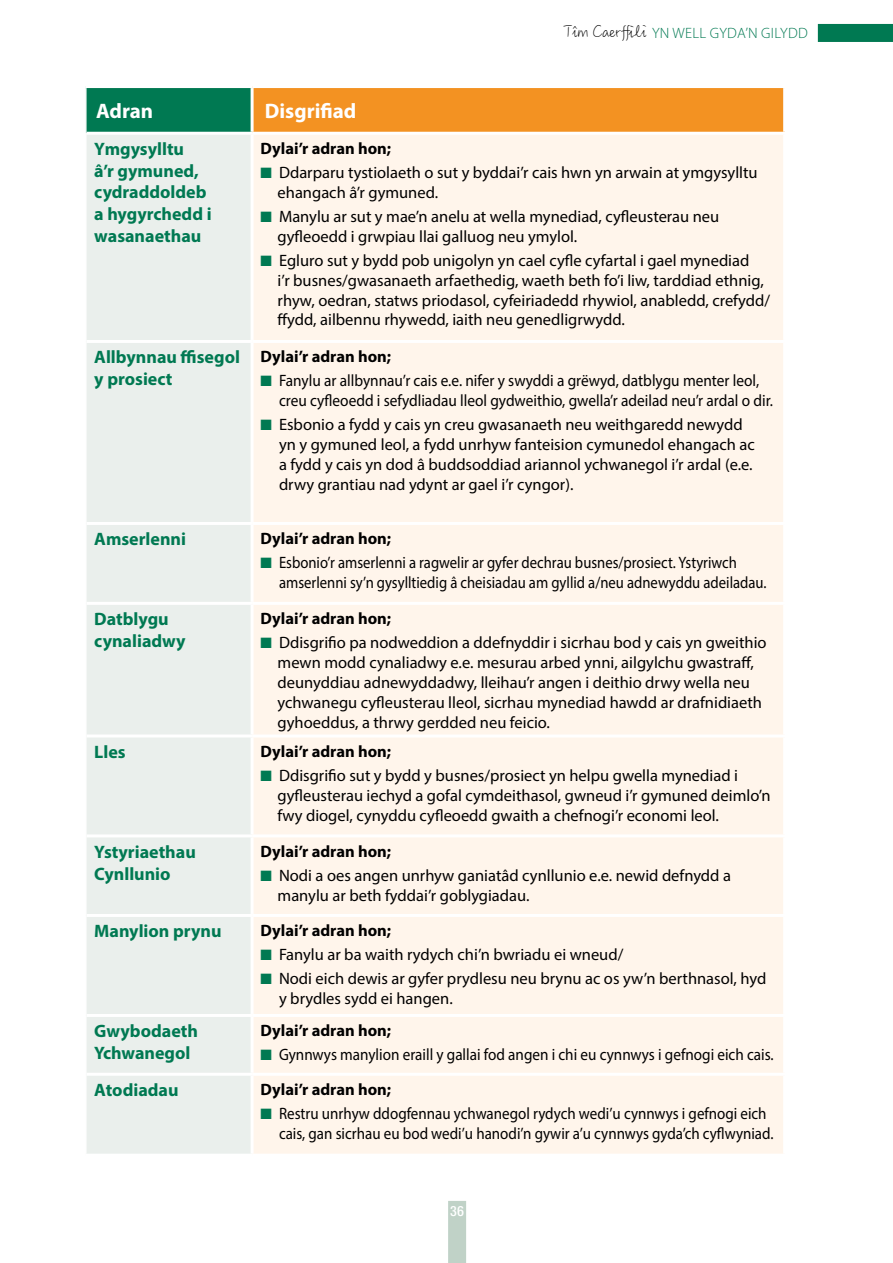
<style>
.page{position:relative;width:893px;height:1263px;background:#fff}
.page>*{position:absolute;margin:0;border:0;box-sizing:border-box;transform-origin:0 0}
.t1{font:700 21px "Myriad Pro";color:#fff}
.t2{font:700 18px/21.6px "Myriad Pro";color:#007952}
.t3{font:16.5px/19.8px "Myriad Pro";color:#000}
.t4{font:700 16.5px "Myriad Pro";color:#000}
.t5{font:16.5px/19.8px "Myriad Pro";color:#000;scale:.93 1}
.t6{font:16.5px/19.8px "Myriad Pro";color:#000;scale:.89 1}
.t7{font:16.5px/19.8px "Myriad Pro";color:#000;scale:.91 1}
.t8{font:16.5px "Myriad Pro";color:#000;scale:.92 1}
.t9{font:300 15px "Myriad Pro";letter-spacing:.02em;color:#007952}
.t10{font:600 condensed 15px "Nimbus San Nov T";color:#fff}
.s1{font-family:"M Ling Wai Medium TC";font-weight:400;font-size:18px;color:#000}
.s2{color:#007952}
</style>
<div class="page">
<div style="left:448px;top:1201px;width:18px;height:62px;background:#c0d2c7"></div>
<div style="left:818px;top:24px;width:75px;height:18px;background:#007952"></div>
<div style="left:86px;top:87px;width:166px;height:46px;background:#007952"></div>
<div style="left:252px;top:87px;width:533px;height:46px;background:#f39222"></div>
<div style="left:87px;top:135px;width:164px;height:1019px;background:#eaefec"></div>
<div style="left:254px;top:135px;width:529px;height:1019px;background:#fff5eb"></div>
<hr style="left:85px;top:85px;width:167px;height:3px;background:#fff">
<hr style="left:87px;top:132px;width:165px;height:3px;background:#fff">
<hr style="left:87px;top:340px;width:165px;height:3px;background:#fff">
<hr style="left:87px;top:522px;width:165px;height:3px;background:#fff">
<hr style="left:87px;top:602px;width:165px;height:3px;background:#fff">
<hr style="left:87px;top:734px;width:165px;height:3px;background:#fff">
<hr style="left:87px;top:834px;width:165px;height:3px;background:#fff">
<hr style="left:87px;top:914px;width:165px;height:3px;background:#fff">
<hr style="left:87px;top:1014px;width:165px;height:3px;background:#fff">
<hr style="left:87px;top:1073px;width:165px;height:3px;background:#fff">
<hr style="left:252px;top:85px;width:534px;height:3px;background:#fff">
<hr style="left:251px;top:88px;width:3px;height:44px;background:#fff">
<hr style="left:783px;top:88px;width:3px;height:44px;background:#fff">
<hr style="left:252px;top:132px;width:534px;height:3px;background:#fff">
<hr style="left:252px;top:340px;width:534px;height:3px;background:#fff">
<hr style="left:252px;top:522px;width:534px;height:3px;background:#fff">
<hr style="left:252px;top:602px;width:534px;height:3px;background:#fff">
<hr style="left:252px;top:734px;width:534px;height:3px;background:#fff">
<hr style="left:252px;top:834px;width:534px;height:3px;background:#fff">
<hr style="left:252px;top:914px;width:534px;height:3px;background:#fff">
<hr style="left:252px;top:1014px;width:534px;height:3px;background:#fff">
<hr style="left:252px;top:1073px;width:534px;height:3px;background:#fff">
<hr style="left:85px;top:88px;width:2px;height:45px;background:#fff">
<p class="t9" style="left:563px;top:24px;width:246px"><span class="s1">Tîm Caerffili</span> YN WELL GYDA’N GILYDD</p>
<p class="t1" style="left:96px;top:97px;width:59px">Adran</p>
<p class="t1" style="left:265px;top:97px;width:93px">Disgrifiad</p>
<p class="t2" style="left:94px;top:138px;width:119px">Ymgysylltu<br>â’r gymuned, cydraddoldeb a hygyrchedd i wasanaethau</p>
<p class="t4" style="left:261px;top:138px;width:132px">Dylai’r adran hon;</p>
<p class="t3" style="left:278px;top:162px;width:482px;text-indent:-17px"><span class="s2">■</span> Ddarparu tystiolaeth o sut y byddai’r cais hwn yn arwain at ymgysylltu ehangach â’r gymuned.</p>
<p class="t3" style="left:278px;top:206px;width:443px;text-indent:-17px"><span class="s2">■</span> Manylu ar sut y mae’n anelu at wella mynediad, cyfleusterau neu gyfleoedd i grwpiau llai galluog neu ymylol.</p>
<p class="t3" style="left:278px;top:250px;width:494px;text-indent:-17px"><span class="s2">■</span> Egluro sut y bydd pob unigolyn yn cael cyfle cyfartal i gael mynediad<br>i’r busnes/gwasanaeth arfaethedig, waeth beth fo’i liw, tarddiad ethnig, rhyw, oedran, statws priodasol, cyfeiriadedd rhywiol, anabledd, crefydd/ ffydd, ailbennu rhywedd, iaith neu genedligrwydd.</p>
<p class="t2" style="left:94px;top:346px;width:147px">Allbynnau ffisegol y prosiect</p>
<p class="t4" style="left:261px;top:346px;width:132px">Dylai’r adran hon;</p>
<p class="t5" style="left:279px;top:371px;width:533px;text-indent:-18px"><span class="s2">■</span> Fanylu ar allbynnau’r cais e.e. nifer y swyddi a grëwyd, datblygu menter leol, creu cyfleoedd i sefydliadau lleol gydweithio, gwella’r adeilad neu’r ardal o dir.</p>
<p class="t3" style="left:279px;top:415px;width:477px;text-indent:-18px"><span class="s2">■</span> Esbonio a fydd y cais yn creu gwasanaeth neu weithgaredd newydd yn y gymuned leol, a fydd unrhyw fanteision cymunedol ehangach ac a fydd y cais yn dod â buddsoddiad ariannol ychwanegol i’r ardal (e.e. drwy grantiau nad ydynt ar gael i’r cyngor).</p>
<p class="t2" style="left:94px;top:528px;width:93px">Amserlenni</p>
<p class="t4" style="left:261px;top:528px;width:132px">Dylai’r adran hon;</p>
<p class="t6" style="left:279px;top:553px;width:549px;text-indent:-18px"><span class="s2">■</span> Esbonio’r amserlenni a ragwelir ar gyfer dechrau busnes/prosiect. Ystyriwch amserlenni sy’n gysylltiedig â cheisiadau am gyllid a/neu adnewyddu adeiladau.</p>
<p class="t2" style="left:94px;top:608px;width:93px">Datblygu cynaliadwy</p>
<p class="t4" style="left:261px;top:608px;width:132px">Dylai’r adran hon;</p>
<p class="t3" style="left:278px;top:633px;width:491px;text-indent:-17px"><span class="s2">■</span> Ddisgrifio pa nodweddion a ddefnyddir i sicrhau bod y cais yn gweithio mewn modd cynaliadwy e.e. mesurau arbed ynni, ailgylchu gwastraff, deunyddiau adnewyddadwy, lleihau’r angen i deithio drwy wella neu ychwanegu cyfleusterau lleol, sicrhau mynediad hawdd ar drafnidiaeth gyhoeddus, a thrwy gerdded neu feicio.</p>
<p class="t2" style="left:94px;top:740px;width:33px">Lles</p>
<p class="t4" style="left:261px;top:740px;width:132px">Dylai’r adran hon;</p>
<p class="t3" style="left:278px;top:765px;width:495px;text-indent:-17px"><span class="s2">■</span> Ddisgrifio sut y bydd y busnes/prosiect yn helpu gwella mynediad i gyfleusterau iechyd a gofal cymdeithasol, gwneud i’r gymuned deimlo’n fwy diogel, cynyddu cyfleoedd gwaith a chefnogi’r economi leol.</p>
<p class="t2" style="left:94px;top:840px;width:103px">Ystyriaethau<br>Cynllunio</p>
<p class="t4" style="left:261px;top:840px;width:132px">Dylai’r adran hon;</p>
<p class="t3" style="left:278px;top:865px;width:455px;text-indent:-17px"><span class="s2">■</span> Nodi a oes angen unrhyw ganiatâd cynllunio e.e. newid defnydd a manylu ar beth fyddai’r goblygiadau.</p>
<p class="t2" style="left:94px;top:920px;width:129px">Manylion prynu</p>
<p class="t4" style="left:261px;top:920px;width:132px">Dylai’r adran hon;</p>
<p class="t3" style="left:261px;top:945px;width:364px"><span class="s2">■</span> Fanylu ar ba waith rydych chi’n bwriadu ei wneud/</p>
<p class="t3" style="left:279px;top:969px;width:489px;text-indent:-18px"><span class="s2">■</span> Nodi eich dewis ar gyfer prydlesu neu brynu ac os yw’n berthnasol, hyd y brydles sydd ei hangen.</p>
<p class="t2" style="left:94px;top:1020px;width:105px">Gwybodaeth<br>Ychwanegol</p>
<p class="t4" style="left:261px;top:1020px;width:132px">Dylai’r adran hon;</p>
<p class="t8" style="left:261px;top:1045px;width:559px"><span class="s2">■</span> Gynnwys manylion eraill y gallai fod angen i chi eu cynnwys i gefnogi eich cais.</p>
<p class="t2" style="left:94px;top:1079px;width:86px">Atodiadau</p>
<p class="t4" style="left:261px;top:1079px;width:132px">Dylai’r adran hon;</p>
<p class="t7" style="left:279px;top:1103px;width:545px;text-indent:-18px"><span class="s2">■</span> Restru unrhyw ddogfennau ychwanegol rydych wedi’u cynnwys i gefnogi eich cais, gan sicrhau eu bod wedi’u hanodi’n gywir a’u cynnwys gyda’ch cyflwyniad.</p>
<p class="t10" style="left:450px;top:1202px;width:15px">36</p>
</div>
